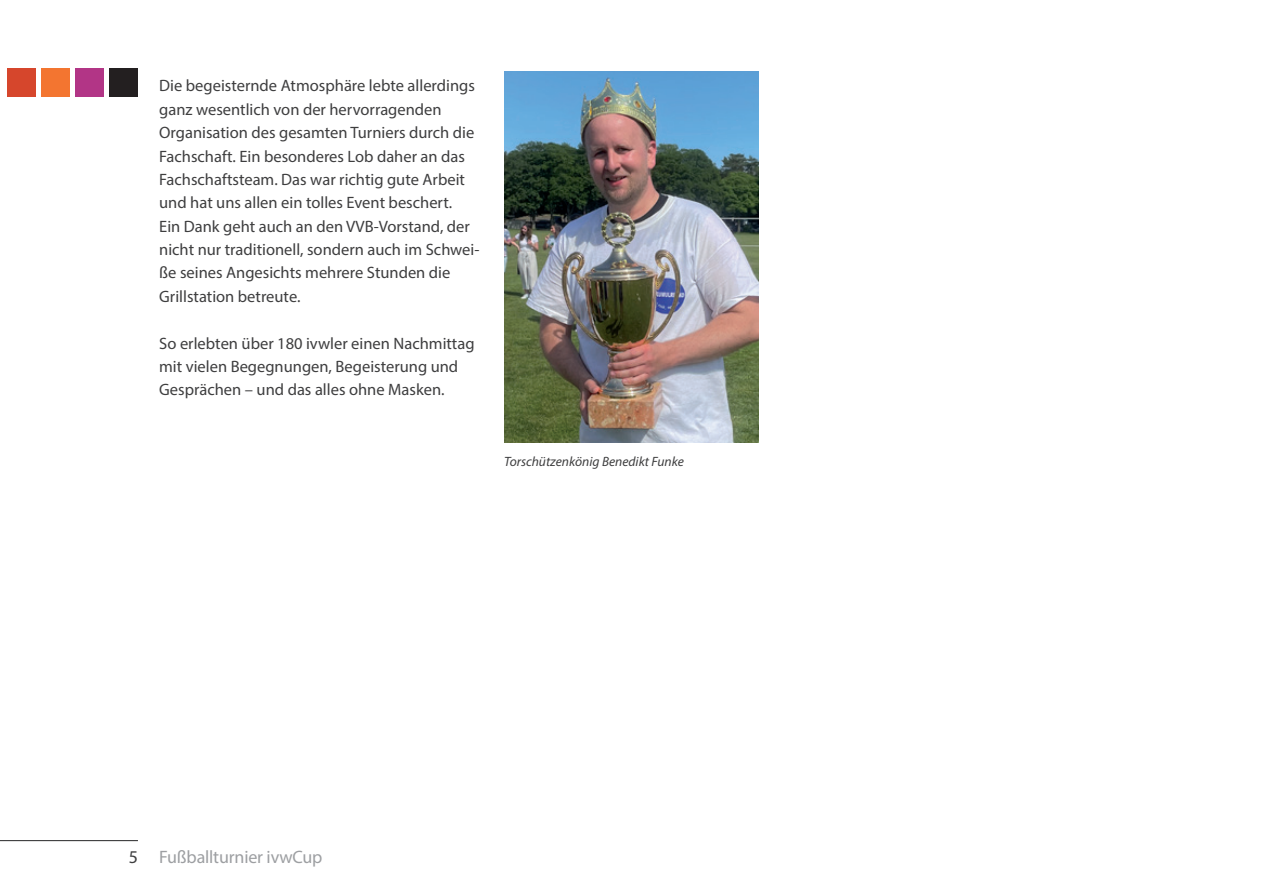
<style>
.page{position:relative;width:1263px;height:893px;background:#fff}
.page>*{position:absolute;margin:0;border:0;box-sizing:border-box;transform-origin:0 0}
.t1{font:18px "Myriad Pro";letter-spacing:-.01em;color:#9d9fa2}
.t2{font:16.5px/23.4px "Myriad Pro";color:#3e3e3f}
.t3{font:italic 13.5px "Myriad Pro";color:#3e3e3f}
.s1{color:#3e3e3f}
</style>
<div class="page">
<hr style="left:0;top:840px;width:138px;height:1px;background:#3e3e3f">
<div style="left:7px;top:68px;width:29px;height:29px;background:#d6462c"></div>
<div style="left:109px;top:68px;width:29px;height:29px;background:#231f20"></div>
<div style="left:41px;top:68px;width:29px;height:29px;background:#f37530"></div>
<div style="left:75px;top:68px;width:29px;height:29px;background:#b23586"></div>
<img style="left:504px;top:71px;width:255px;height:371px">
<p class="t2" style="left:159px;top:74px;width:322px">Die begeisternde Atmosphäre lebte allerdings ganz wesentlich von der hervorragenden Organisation des gesamten Turniers durch die Fachschaft. Ein besonderes Lob daher an das Fachschaftsteam. Das war richtig gute Arbeit und hat uns allen ein tolles Event beschert.<br>Ein Dank geht auch an den VVB-Vorstand, der nicht nur traditionell, sondern auch im Schwei&shy;ße seines Angesichts mehrere Stunden die Grillstation betreute.</p>
<p class="t2" style="left:159px;top:331px;width:317px">So erlebten über 180 ivwler einen Nachmittag mit vielen Begegnungen, Begeisterung und<br>Gesprächen – und das alles ohne Masken.</p>
<p class="t3" style="left:504px;top:453px;width:181px">Torschützenkönig Benedikt Funke</p>
<p class="t1" style="left:129px;top:846px;width:195px"><span class="s1">5</span> Fußballturnier ivwCup</p>
</div>
